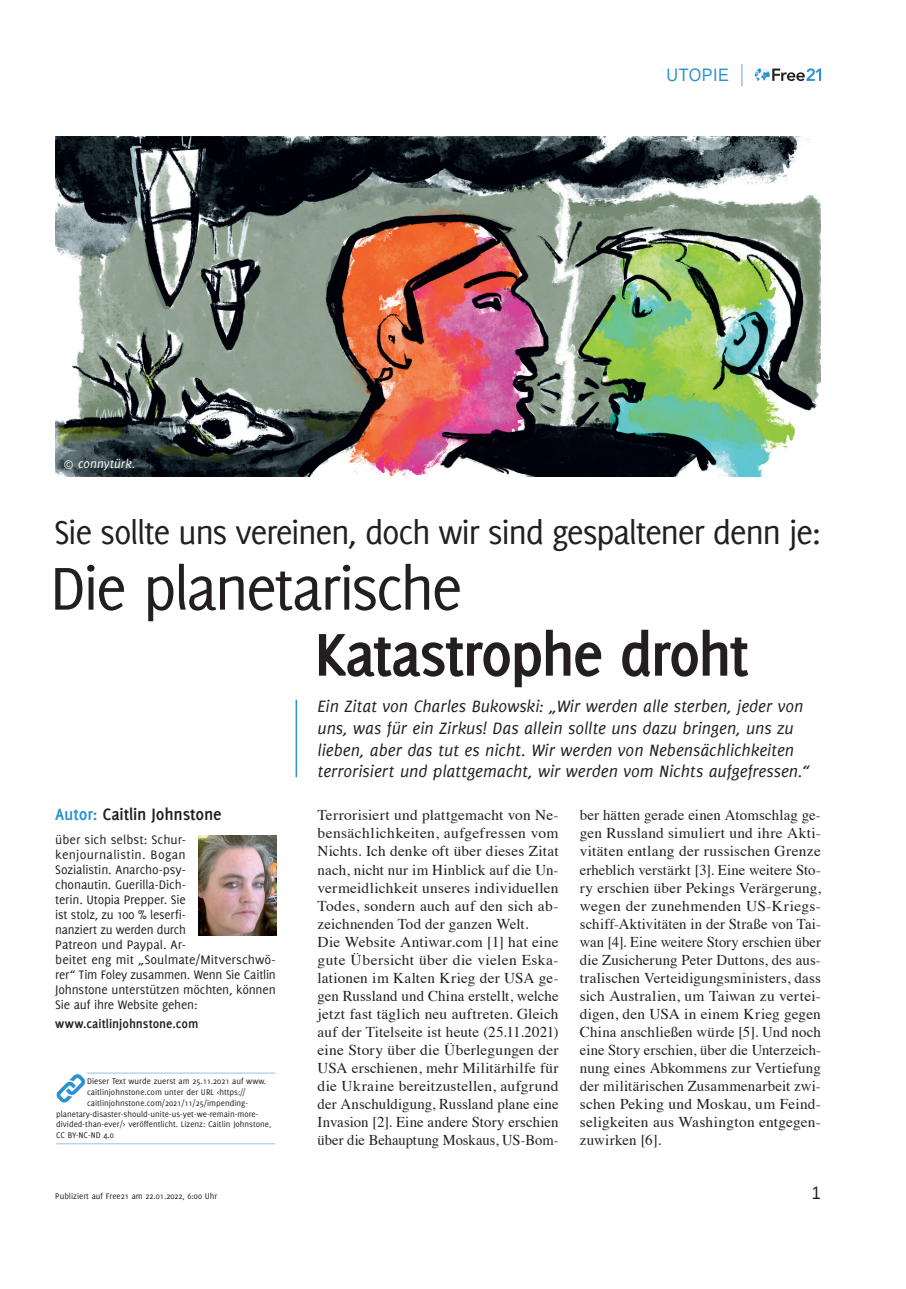
<style>
.page{position:relative;width:906px;height:1289px;background:#fff}
.page>*{position:absolute;margin:0;border:0;box-sizing:border-box;transform-origin:0 0}
.t1{font:66px "Delicious";letter-spacing:-.045em;color:#231f20}
.t2{font:700 66px "Delicious";letter-spacing:-.04em;color:#231f20}
.t3{font:36px "Delicious";letter-spacing:-.04em;color:#231f20}
.t4{font:italic 18px/21.6px "Delicious";color:#231f20}
.t5{font:700 18px "Delicious";letter-spacing:-.01em;color:#231f20}
.t6{font:18px "Liberation Sans";letter-spacing:.03em;color:#2a92d0;scale:.9 1}
.t7{font:18px "Liberation Sans";color:#231f20;scale:.9 1}
.t8{font:15px/18px "Times";letter-spacing:.015em;color:#231f20}
.t9{font:13.5px/15px "Delicious";letter-spacing:-.01em;color:#231f20}
.t10{font:700 13.5px "Delicious";color:#231f20}
.t11{font:italic 13.5px "Delicious";letter-spacing:.005em;color:#fff}
.t12{font:9px "Delicious";color:#231f20}
.s1{color:#2a92d0}
</style>
<div class="page">
<svg style="left:755px;top:68px;width:66px;height:13px"></svg>
<svg style="left:741px;top:64px;width:1px;height:22px"></svg>
<hr style="left:295px;top:699px;width:2px;height:78px;background:#2a92d0">
<img style="left:55px;top:136px;width:766px;height:340px">
<hr style="left:87px;top:1072px;width:188px;height:1px;background:#9abfe5">
<hr style="left:56px;top:1143px;width:219px;height:1px;background:#9abfe5">
<svg style="left:56px;top:1074px;width:29px;height:29px"></svg>
<img style="left:199px;top:835px;width:77px;height:100px">
<p class="t11" style="left:63px;top:456px;width:74px">© connytürk.</p>
<p class="t6" style="left:666px;top:63px;width:71px">UTOPIE</p>
<h2 class="t3" style="left:54px;top:511px;width:768px">Sie sollte uns vereinen, doch wir sind gespaltener denn je:</h2>
<h1 class="t1" style="left:50px;top:551px;width:414px">Die planetarische</h1>
<h1 class="t2" style="left:314px;top:616px;width:437px">Katastrophe droht</h1>
<p class="t5" style="left:55px;top:804px;width:168px"><span class="s1">Autor:</span> Caitlin Johnstone</p>
<p class="t9" style="left:55px;top:831px;width:222px">über sich selbst: Schur&shy;kenjournalistin. Bogan<br>Sozialistin. Anarcho-psy-<br>chonautin. Guerilla-Dich-<br>terin. Utopia Prepper. Sie<br>ist stolz, zu 100 % leserfi-<br>nanziert zu werden durch<br>Patreon und Paypal. Ar-<br>beitet eng mit „Soulmate/Mitverschwö&shy;rer“ Tim Foley zusammen. Wenn Sie Caitlin<br>Johnstone unterstützen möchten, können<br>Sie auf ihre Website gehen:</p>
<p class="t10" style="left:55px;top:1015px;width:145px">www.caitlinjohnstone.com</p>
<p class="t12" style="left:87px;top:1076px;width:181px">Dieser Text wurde zuerst am 25.11.2021 auf www.</p>
<p class="t12" style="left:87px;top:1086px;width:160px">caitlinjohnstone.com unter der URL &lt;https://</p>
<p class="t12" style="left:87px;top:1097px;width:162px">caitlinjohnstone.com/2021/11/25/impending-</p>
<p class="t12" style="left:56px;top:1108px;width:204px">planetary-disaster-should-unite-us-yet-we-remain-more-</p>
<p class="t12" style="left:56px;top:1119px;width:217px">divided-than-ever/&gt; veröffentlicht. Lizenz: Caitlin Johnstone,</p>
<p class="t12" style="left:56px;top:1130px;width:59px">CC BY-NC-ND 4.0</p>
<p class="t4" style="left:317px;top:695px;width:493px">Ein Zitat von Charles Bukowski: „Wir werden alle sterben, jeder von uns, was für ein Zirkus! Das allein sollte uns dazu bringen, uns zu lieben, aber das tut es nicht. Wir werden von Nebensächlichkeiten terrorisiert und plattgemacht, wir werden vom Nichts aufgefressen.“</p>
<p class="t8" style="left:317px;top:805px;width:242px">Terrorisiert und plattgemacht von Ne&shy;bensächlichkeiten, aufgefressen vom Nichts. Ich denke oft über dieses Zitat nach, nicht nur im Hinblick auf die Un&shy;vermeidlichkeit unseres individuellen Todes, sondern auch auf den sich ab&shy;zeichnenden Tod der ganzen Welt.<br>Die Website Antiwar.com [1] hat eine gute Übersicht über die vielen Eska&shy;lationen im Kalten Krieg der USA ge&shy;gen Russland und China erstellt, welche jetzt fast täglich neu auftreten. Gleich auf der Titelseite ist heute (25.11.2021) eine Story über die Überlegungen der USA erschienen, mehr Militärhilfe für die Ukraine bereitzustellen, aufgrund der Anschuldigung, Russland plane eine Invasion [2]. Eine andere Story erschien über die Behauptung Moskaus, US-Bom-</p>
<p class="t8" style="left:580px;top:805px;width:242px;text-align:justify">ber hätten gerade einen Atomschlag ge&shy;gen Russland simuliert und ihre Akti&shy;vitäten entlang der russischen Grenze erheblich verstärkt [3]. Eine weitere Sto&shy;ry erschien über Pekings Verärgerung, wegen der zunehmenden US-Kriegs&shy;schiff-Aktivitäten in der Straße von Tai&shy;wan [4]. Eine weitere Story erschien über die Zusicherung Peter Duttons, des aus&shy;tralischen Verteidigungsministers, dass sich Australien, um Taiwan zu vertei&shy;digen, den USA in einem Krieg gegen China anschließen würde [5]. Und noch eine Story erschien, über die Unterzeich&shy;nung eines Abkommens zur Vertiefung der militärischen Zusammenarbeit zwi&shy;schen Peking und Moskau, um Feind&shy;seligkeiten aus Washington entgegen&shy;zuwirken [6].</p>
<p class="t12" style="left:55px;top:1190px;width:163px">Publiziert auf Free21 am 22.01.2022, 6:00 Uhr</p>
<p class="t7" style="left:812px;top:1181px;width:12px">1</p>
</div>
